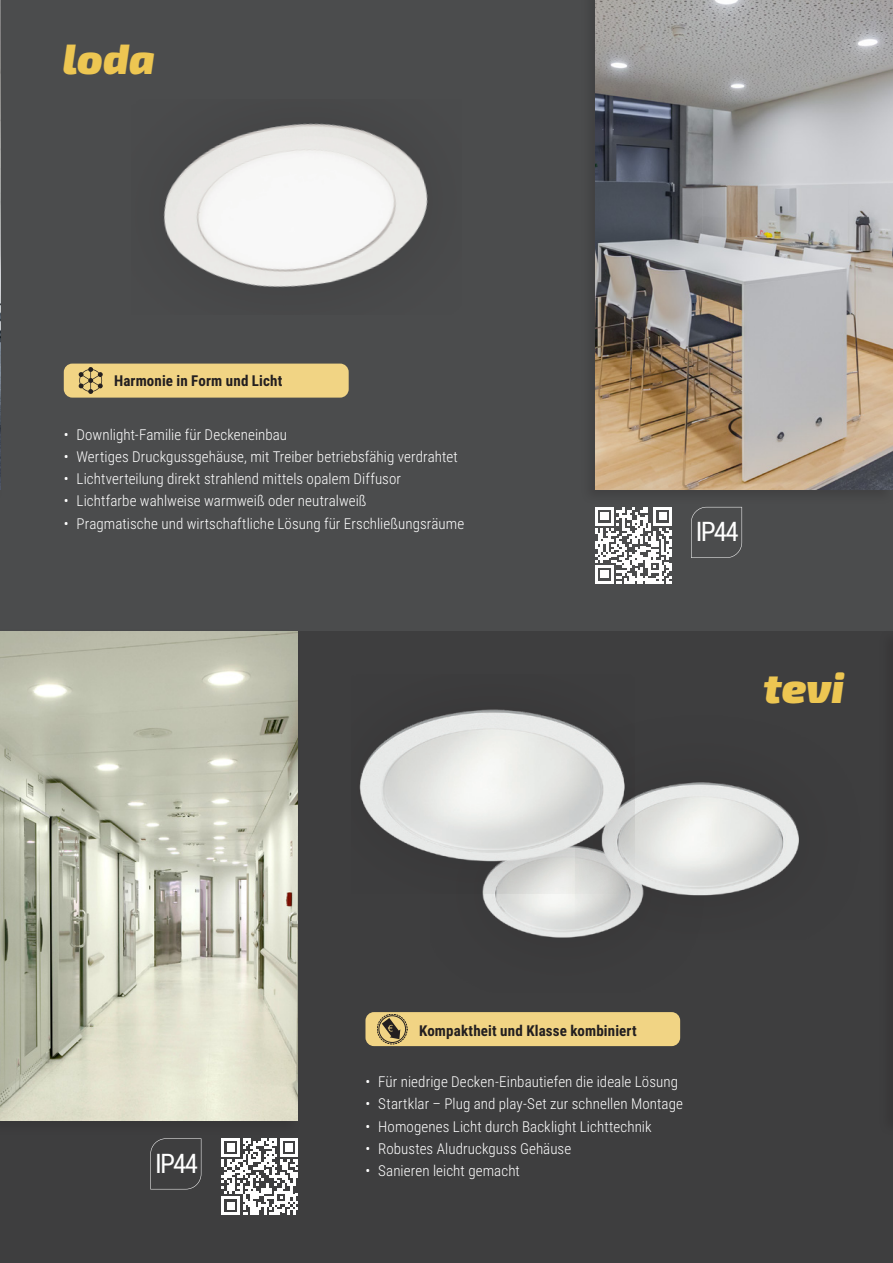
<style>
.page{position:relative;width:893px;height:1263px;background:#fff}
.page>*{position:absolute;margin:0;border:0;box-sizing:border-box;transform-origin:0 0}
.U00_familie_gelb{font:italic 900 42px "Exo 2";letter-spacing:-.005em;color:#edc652}
.t1{font:27px "Roboto Condensed";letter-spacing:-.065em;color:#fff}
.t2{font:300 15px "Roboto Condensed";letter-spacing:.005em;color:#fff}
._10_bold{font:700 15px "Roboto Condensed";letter-spacing:.01em;color:#231f20}
</style>
<div class="page">
<div style="left:0;top:0;width:893px;height:631px;background:#4b4c4d"></div>
<hr style="left:892px;top:0;width:1px;height:631px;background:#3e3e3f">
<div style="left:0;top:631px;width:893px;height:632px;background:#3e3e3f"></div>
<hr style="left:892px;top:631px;width:1px;height:632px;background:#4b4c4d">
<img style="left:163px;top:123px;width:265px;height:164px">
<img style="left:482px;top:893px;width:93px;height:45px">
<img style="left:575px;top:782px;width:224px;height:155px">
<img style="left:359px;top:709px;width:276px;height:184px">
<div style="left:580px;top:0;width:313px;height:505px;background:#474849"></div>
<img style="left:595px;top:0;width:298px;height:489px">
<div style="left:0;top:628px;width:301px;height:508px;background:#231f20;opacity:.25"></div>
<img style="left:0;top:631px;width:298px;height:489px">
<div style="left:878px;top:628px;width:15px;height:508px;background:#3b3b3c"></div>
<img style="left:0;top:0;width:1px;height:489px">
<svg style="left:691px;top:507px;width:51px;height:51px"></svg>
<svg style="left:150px;top:1138px;width:51px;height:51px"></svg>
<div style="left:64px;top:364px;width:285px;height:34px;background:#f1d484;border-radius:9px"></div>
<svg style="left:79px;top:367px;width:24px;height:27px"></svg>
<div style="left:365px;top:1012px;width:315px;height:34px;background:#f1d484;border-radius:9px"></div>
<div style="left:379px;top:1015px;width:27px;height:27px;border:1px solid #231f20;border-radius:50%"></div>
<div style="left:377px;top:1014px;width:30px;height:30px;border:1px dashed #231f20;border-radius:50%"></div>
<svg style="left:382px;top:1018px;width:18px;height:21px"></svg>
<svg style="left:595px;top:507px;width:77px;height:77px"></svg>
<svg style="left:222px;top:1138px;width:76px;height:77px"></svg>
<p class="U00_familie_gelb" style="left:63px;top:33px;width:94px">loda</p>
<p class="_10_bold" style="left:114px;top:370px;width:170px">Harmonie in Form und Licht</p>
<p class="t2" style="left:64px;top:424px;width:225px">• Downlight-Familie für Deckeneinbau</p>
<p class="t2" style="left:64px;top:446px;width:396px">• Wertiges Druckgussgehäuse, mit Treiber betriebsfähig verdrahtet</p>
<p class="t2" style="left:64px;top:468px;width:339px">• Lichtverteilung direkt strahlend mittels opalem Diffusor</p>
<p class="t2" style="left:64px;top:491px;width:304px">• Lichtfarbe wahlweise warmweiß oder neutralweiß</p>
<p class="t2" style="left:64px;top:513px;width:402px">• Pragmatische und wirtschaftliche Lösung für Erschließungsräume</p>
<p class="t1" style="left:696px;top:513px;width:45px">IP44</p>
<p class="U00_familie_gelb" style="left:763px;top:663px;width:83px">tevi</p>
<p class="t1" style="left:155px;top:1144px;width:45px">IP44</p>
<p class="_10_bold" style="left:419px;top:1020px;width:219px">Kompaktheit und Klasse kombiniert</p>
<p class="t2" style="left:365px;top:1071px;width:314px">• Für niedrige Decken-Einbautiefen die ideale Lösung</p>
<p class="t2" style="left:365px;top:1093px;width:319px">• Startklar – Plug and play-Set zur schnellen Montage</p>
<p class="t2" style="left:365px;top:1116px;width:288px">• Homogenes Licht durch Backlight Lichttechnik</p>
<p class="t2" style="left:365px;top:1138px;width:207px">• Robustes Aludruckguss Gehäuse</p>
<p class="t2" style="left:365px;top:1160px;width:156px">• Sanieren leicht gemacht</p>
</div>
